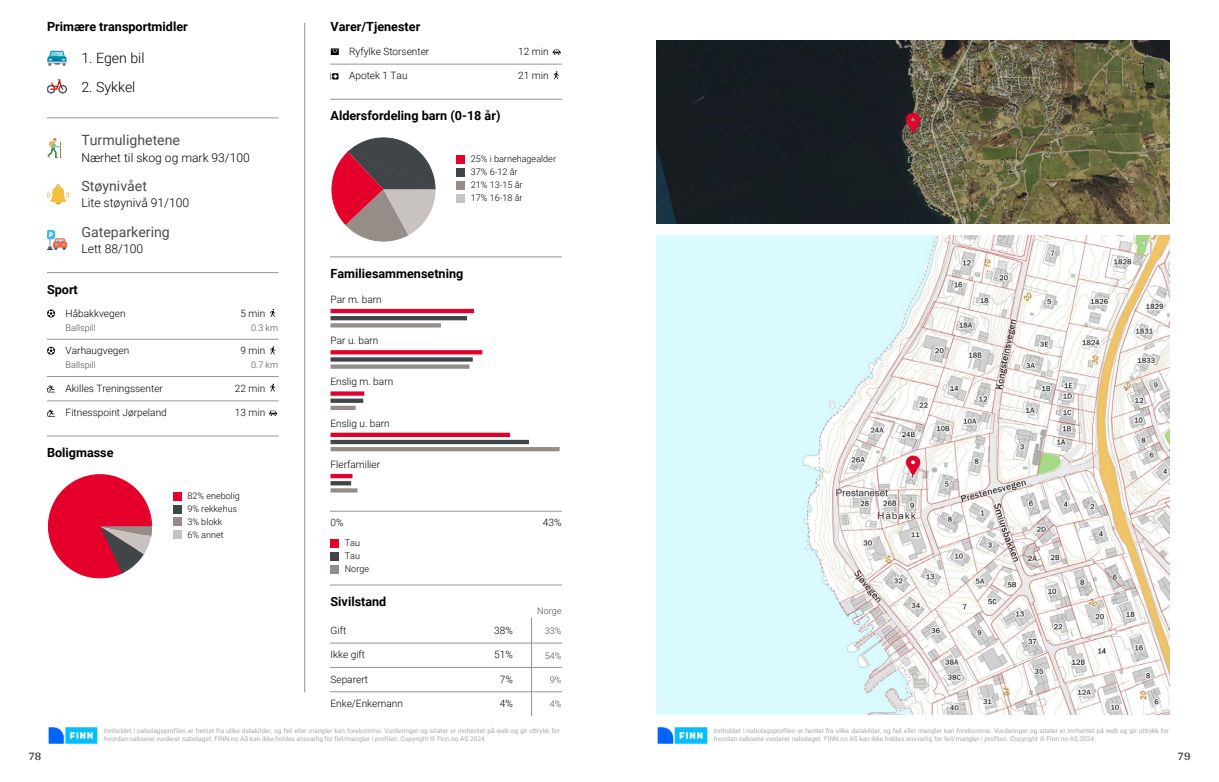
<style>
.page{position:relative;width:1219px;height:782px;background:#fff}
.page>*{position:absolute;margin:0;border:0;box-sizing:border-box;transform-origin:0 0}
.t1{font:14.1px "Roboto";color:#4c4c4c}
.t2{font:300 14.1px "Roboto";color:#000}
.t3{font:700 12.6px "Roboto";color:#000}
.t4{font:300 12.1px "Roboto";color:#000}
.t5{font:700 12px "Arya";color:#414749}
.t6{font:300 10.1px "Roboto";color:#000}
.t7{font:300 9.1px/12.9px "Roboto";color:#000}
.t8{font:300 9.1px "Roboto";color:#4c4c4c}
.t9{font:6.6px/8.6px "Roboto";color:#a8a8a8}
</style>
<div class="page">
<hr style="left:304px;top:23px;width:1px;height:668px;background:#939598">
<svg style="left:47px;top:51px;width:20px;height:15px"></svg>
<svg style="left:47px;top:79px;width:20px;height:14px"></svg>
<hr style="left:47px;top:117px;width:231px;height:1px;background:#939598">
<svg style="left:47px;top:138px;width:15px;height:20px"></svg>
<svg style="left:47px;top:184px;width:22px;height:20px"></svg>
<svg style="left:47px;top:230px;width:20px;height:20px"></svg>
<hr style="left:47px;top:272px;width:231px;height:1px;background:#939598">
<svg style="left:47px;top:309px;width:8px;height:8px"></svg>
<svg style="left:270px;top:309px;width:5px;height:8px"></svg>
<hr style="left:47px;top:339px;width:231px;height:1px;background:#939598">
<svg style="left:47px;top:346px;width:8px;height:8px"></svg>
<svg style="left:270px;top:346px;width:5px;height:8px"></svg>
<hr style="left:47px;top:376px;width:231px;height:1px;background:#939598">
<svg style="left:47px;top:385px;width:8px;height:7px"></svg>
<svg style="left:270px;top:383px;width:5px;height:8px"></svg>
<hr style="left:47px;top:400px;width:231px;height:1px;background:#939598">
<svg style="left:47px;top:409px;width:8px;height:7px"></svg>
<svg style="left:269px;top:410px;width:8px;height:5px"></svg>
<hr style="left:47px;top:435px;width:231px;height:1px;background:#939598">
<svg style="left:48px;top:474px;width:104px;height:104px"></svg>
<div style="left:173px;top:491px;width:9px;height:9px;background:#e4002b"></div>
<div style="left:173px;top:504px;width:9px;height:9px;background:#404548"></div>
<div style="left:173px;top:517px;width:9px;height:9px;background:#958e88"></div>
<div style="left:173px;top:530px;width:9px;height:9px;background:#c8c3c0"></div>
<svg style="left:331px;top:48px;width:8px;height:7px"></svg>
<svg style="left:553px;top:50px;width:8px;height:5px"></svg>
<hr style="left:330px;top:64px;width:232px;height:1px;background:#939598">
<svg style="left:330px;top:73px;width:8px;height:7px"></svg>
<svg style="left:553px;top:71px;width:6px;height:8px"></svg>
<hr style="left:330px;top:99px;width:232px;height:1px;background:#939598">
<svg style="left:331px;top:137px;width:104px;height:104px"></svg>
<div style="left:456px;top:155px;width:9px;height:9px;background:#e4002b"></div>
<div style="left:456px;top:168px;width:9px;height:8px;background:#404548"></div>
<div style="left:456px;top:181px;width:9px;height:8px;background:#958e88"></div>
<div style="left:456px;top:194px;width:9px;height:8px;background:#c8c3c0"></div>
<hr style="left:330px;top:256px;width:232px;height:1px;background:#939598">
<hr style="left:330px;top:309px;width:144px;height:4px;background:#e4002b">
<hr style="left:330px;top:316px;width:137px;height:4px;background:#404548">
<svg style="left:330px;top:323px;width:111px;height:4px"></svg>
<svg style="left:330px;top:350px;width:152px;height:4px"></svg>
<svg style="left:330px;top:357px;width:143px;height:4px"></svg>
<svg style="left:330px;top:364px;width:140px;height:4px"></svg>
<svg style="left:330px;top:391px;width:34px;height:4px"></svg>
<svg style="left:330px;top:398px;width:33px;height:4px"></svg>
<div style="left:330px;top:405px;width:26px;height:5px;background:#958e88"></div>
<div style="left:330px;top:432px;width:180px;height:5px;background:#e4002b"></div>
<div style="left:330px;top:439px;width:199px;height:5px;background:#404548"></div>
<hr style="left:330px;top:447px;width:230px;height:4px;background:#958e88">
<hr style="left:330px;top:474px;width:22px;height:4px;background:#e4002b">
<svg style="left:330px;top:481px;width:21px;height:4px"></svg>
<svg style="left:330px;top:488px;width:28px;height:4px"></svg>
<hr style="left:330px;top:511px;width:232px;height:1px;background:#939598">
<div style="left:330px;top:539px;width:9px;height:8px;background:#e4002b"></div>
<div style="left:330px;top:552px;width:9px;height:8px;background:#404548"></div>
<div style="left:330px;top:564px;width:9px;height:9px;background:#958e88"></div>
<hr style="left:330px;top:584px;width:232px;height:1px;background:#939598">
<hr style="left:531px;top:617px;width:1px;height:98px;background:#939598">
<hr style="left:330px;top:642px;width:232px;height:1px;background:#939598">
<hr style="left:330px;top:667px;width:232px;height:1px;background:#939598">
<hr style="left:330px;top:691px;width:232px;height:1px;background:#939598">
<img style="left:48px;top:727px;width:50px;height:16px">
<img style="left:656px;top:40px;width:513px;height:184px">
<img style="left:656px;top:235px;width:513px;height:479px">
<img style="left:657px;top:727px;width:51px;height:16px">
<h2 class="t3" style="left:47px;top:18px;width:142px">Primære transportmidler</h2>
<h1 class="t2" style="left:81px;top:48px;width:65px">1. Egen bil</h1>
<h1 class="t2" style="left:81px;top:77px;width:56px">2. Sykkel</h1>
<h1 class="t1" style="left:81px;top:130px;width:100px">Turmulighetene</h1>
<h3 class="t4" style="left:81px;top:149px;width:170px">Nærhet til skog og mark 93/100</h3>
<h1 class="t1" style="left:81px;top:176px;width:67px">Støynivået</h1>
<h3 class="t4" style="left:81px;top:195px;width:109px">Lite støynivå 91/100</h3>
<h1 class="t1" style="left:81px;top:222px;width:90px">Gateparkering</h1>
<h3 class="t4" style="left:81px;top:240px;width:63px">Lett 88/100</h3>
<h2 class="t3" style="left:47px;top:280px;width:32px">Sport</h2>
<h3 class="t6" style="left:66px;top:306px;width:61px">Håbakkvegen</h3>
<h3 class="t6" style="left:240px;top:306px;width:26px">5 min</h3>
<h3 class="t8" style="left:66px;top:321px;width:32px">Ballspill</h3>
<h3 class="t8" style="left:251px;top:321px;width:28px">0.3 km</h3>
<h3 class="t6" style="left:66px;top:343px;width:65px">Varhaugvegen</h3>
<h3 class="t6" style="left:240px;top:343px;width:26px">9 min</h3>
<h3 class="t8" style="left:66px;top:358px;width:32px">Ballspill</h3>
<h3 class="t8" style="left:251px;top:358px;width:28px">0.7 km</h3>
<h3 class="t6" style="left:66px;top:381px;width:99px">Akilles Treningssenter</h3>
<h3 class="t6" style="left:235px;top:381px;width:32px">22 min</h3>
<h3 class="t6" style="left:66px;top:405px;width:103px">Fitnesspoint Jørpeland</h3>
<h3 class="t6" style="left:235px;top:405px;width:32px">13 min</h3>
<h2 class="t3" style="left:47px;top:443px;width:68px">Boligmasse</h2>
<h3 class="t7" style="left:187px;top:488px;width:54px">82% enebolig<br>9% rekkehus<br>3% blokk<br>6% annet</h3>
<h2 class="t3" style="left:330px;top:18px;width:91px">Varer/Tjenester</h2>
<h3 class="t6" style="left:349px;top:44px;width:82px">Ryfylke Storsenter</h3>
<h3 class="t6" style="left:518px;top:44px;width:32px">12 min</h3>
<h3 class="t6" style="left:349px;top:69px;width:60px">Apotek 1 Tau</h3>
<h3 class="t6" style="left:518px;top:69px;width:32px">21 min</h3>
<h2 class="t3" style="left:330px;top:107px;width:171px">Aldersfordeling barn (0-18 år)</h2>
<h3 class="t7" style="left:471px;top:152px;width:87px">25% i barnehagealder<br>37% 6-12 år<br>21% 13-15 år<br>17% 16-18 år</h3>
<h2 class="t3" style="left:330px;top:264px;width:134px">Familiesammensetning</h2>
<h3 class="t6" style="left:330px;top:292px;width:53px">Par m. barn</h3>
<h3 class="t6" style="left:330px;top:333px;width:49px">Par u. barn</h3>
<h3 class="t6" style="left:330px;top:374px;width:64px">Enslig m. barn</h3>
<h3 class="t6" style="left:330px;top:416px;width:61px">Enslig u. barn</h3>
<h3 class="t6" style="left:330px;top:457px;width:51px">Flerfamilier</h3>
<h3 class="t6" style="left:330px;top:515px;width:15px">0%</h3>
<h3 class="t6" style="left:543px;top:515px;width:20px">43%</h3>
<h3 class="t7" style="left:345px;top:536px;width:26px">Tau<br>Tau<br>Norge</h3>
<h2 class="t3" style="left:330px;top:592px;width:57px">Sivilstand</h2>
<h3 class="t8" style="left:537px;top:604px;width:26px">Norge</h3>
<h3 class="t6" style="left:330px;top:623px;width:17px">Gift</h3>
<h3 class="t6" style="left:494px;top:623px;width:20px">38%</h3>
<h3 class="t8" style="left:545px;top:624px;width:18px">33%</h3>
<h3 class="t6" style="left:330px;top:647px;width:36px">Ikke gift</h3>
<h3 class="t6" style="left:494px;top:647px;width:20px">51%</h3>
<h3 class="t8" style="left:545px;top:648px;width:18px">54%</h3>
<h3 class="t6" style="left:330px;top:671px;width:39px">Separert</h3>
<h3 class="t6" style="left:500px;top:671px;width:15px">7%</h3>
<h3 class="t8" style="left:550px;top:673px;width:13px">9%</h3>
<h3 class="t6" style="left:330px;top:696px;width:74px">Enke/Enkemann</h3>
<h3 class="t6" style="left:500px;top:696px;width:15px">4%</h3>
<h3 class="t8" style="left:550px;top:697px;width:13px">4%</h3>
<p class="t9" style="left:104px;top:725px;width:457px">Innholdet i nabolagsprofilen er hentet fra ulike datakilder, og feil eller mangler kan forekomme. Vurderinger og sitater er innhentet på web og gir uttrykk for hvordan naboene vurderer nabolaget. FINN.no AS kan ikke holdes ansvarlig for feil/mangler i profilen. Copyright © Finn.no AS 2024</p>
<h3 class="t5" style="left:28px;top:749px;width:15px">78</h3>
<p class="t9" style="left:714px;top:725px;width:457px">Innholdet i nabolagsprofilen er hentet fra ulike datakilder, og feil eller mangler kan forekomme. Vurderinger og sitater er innhentet på web og gir uttrykk for hvordan naboene vurderer nabolaget. FINN.no AS kan ikke holdes ansvarlig for feil/mangler i profilen. Copyright © Finn.no AS 2024</p>
<h3 class="t5" style="left:1177px;top:749px;width:15px">79</h3>
</div>
